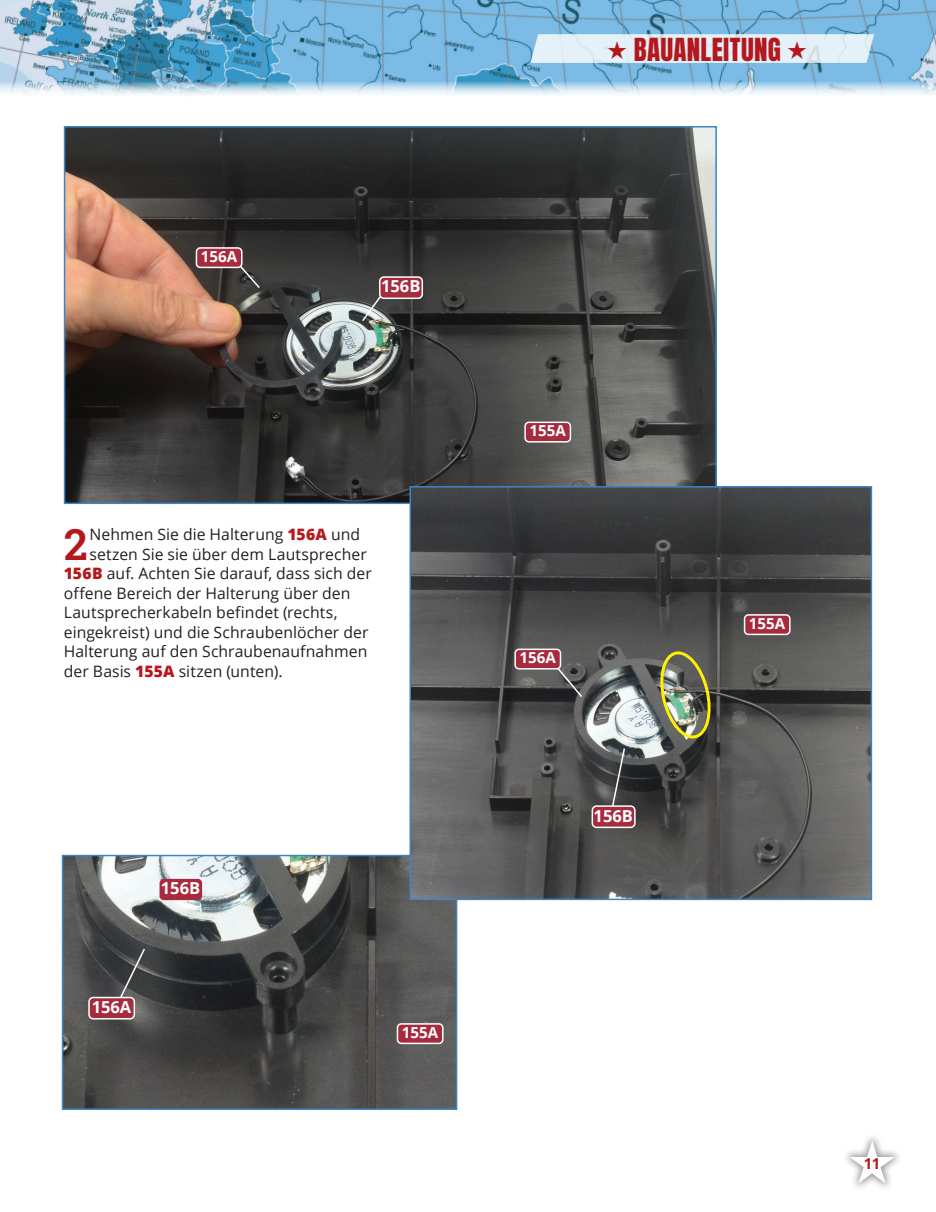
<style>
.page{position:relative;width:936px;height:1212px;background:#fff}
.page>*{position:absolute;margin:0;border:0;box-sizing:border-box;transform-origin:0 0}
.t1{font:600 43.2px "Roboto Slab";color:#b4181d}
.t2{font:27px "Anton";letter-spacing:.01em;color:#b4181d}
.t3{font:700 16.5px "Open Sans";color:#fff}
.t4{font:15.75px "Open Sans";letter-spacing:.005em;color:#231f20}
.t5{font:700 15.15px "Open Sans";color:#fff}
.t6{font:700 15px "Open Sans";color:#b4181d}
.s1{font-weight:800;color:#b4181d}
.s2{color:#fff}
</style>
<div class="page">
<div style="left:841px;top:1132px;width:61px;height:60px;background:#231f20;opacity:.5"></div>
<img style="left:0;top:0;width:935px;height:95px">
<img style="left:65px;top:858px;width:389px;height:249px">
<div style="left:62px;top:855px;width:395px;height:255px;border:2px solid #3e85c5"></div>
<img style="left:67px;top:129px;width:646px;height:372px">
<div style="left:64px;top:126px;width:652px;height:378px;border:2px solid #3e85c5"></div>
<img style="left:412px;top:489px;width:457px;height:408px">
<div style="left:409px;top:486px;width:463px;height:414px;border:2px solid #3e85c5"></div>
<img style="left:658px;top:650px;width:54px;height:89px">
<svg style="left:360px;top:286px;width:29px;height:37px"></svg>
<div style="left:525px;top:422px;width:45px;height:20px;background:#a62b3e;border-radius:4px"></div>
<div style="left:524px;top:422px;width:47px;height:20px;border:2px solid #fff;border-radius:4px"></div>
<div style="left:744px;top:615px;width:45px;height:19px;background:#a62b3e;border-radius:4px"></div>
<div style="left:743px;top:614px;width:47px;height:21px;border:2px solid #fff;border-radius:4px"></div>
<div style="left:159px;top:879px;width:43px;height:21px;background:#a62b3e;border-radius:4px"></div>
<div style="left:397px;top:1024px;width:46px;height:19px;background:#a62b3e;border-radius:4px"></div>
<div style="left:396px;top:1023px;width:47px;height:21px;border:2px solid #fff;border-radius:4px"></div>
<svg style="left:236px;top:262px;width:25px;height:28px"></svg>
<svg style="left:552px;top:662px;width:31px;height:37px"></svg>
<svg style="left:117px;top:947px;width:29px;height:56px;background:#4e4f51"></svg>
<svg style="left:610px;top:747px;width:16px;height:58px"></svg>
<div style="left:592px;top:806px;width:42px;height:21px;background:#a62b3e;border-radius:4px"></div>
<div style="left:591px;top:805px;width:44px;height:23px;border:2px solid #fff;border-radius:4px"></div>
<div style="left:515px;top:649px;width:45px;height:20px;background:#a62b3e;border-radius:4px"></div>
<div style="left:514px;top:648px;width:47px;height:21px;border:2px solid #fff;border-radius:4px"></div>
<div style="left:196px;top:248px;width:46px;height:19px;background:#a62b3e;border-radius:4px"></div>
<div style="left:196px;top:247px;width:46px;height:21px;border:2px solid #fff;border-radius:4px"></div>
<div style="left:380px;top:277px;width:42px;height:21px;background:#a62b3e;border-radius:4px"></div>
<div style="left:379px;top:276px;width:44px;height:23px;border:2px solid #fff;border-radius:4px"></div>
<div style="left:89px;top:997px;width:45px;height:22px;background:#a62b3e;border-radius:4px"></div>
<div style="left:88px;top:997px;width:47px;height:22px;border:2px solid #fff;border-radius:4px"></div>
<svg style="left:530px;top:34px;width:344px;height:29px;background:#dfedf6"></svg>
<p class="t5" style="left:201px;top:246px;width:38px">156A</p>
<p class="t3" style="left:381px;top:275px;width:41px">156B</p>
<h1 class="t1" style="left:64px;top:515px;width:25px">2</h1>
<p class="t4" style="left:89px;top:524px;width:272px">Nehmen Sie die Halterung <span class="s1">156A</span> und</p>
<p class="t4" style="left:89px;top:543px;width:279px">setzen Sie sie über dem Lautsprecher</p>
<p class="t4" style="left:64px;top:563px;width:309px"><span class="s1">156B</span> auf. Achten Sie darauf, dass sich der</p>
<p class="t4" style="left:64px;top:582px;width:288px">offene Bereich der Halterung über den</p>
<p class="t4" style="left:64px;top:602px;width:275px">Lautsprecherkabeln befindet (rechts,</p>
<p class="t4" style="left:64px;top:621px;width:306px">eingekreist) und die Schraubenlöcher der</p>
<p class="t4" style="left:64px;top:641px;width:305px">Halterung auf den Schraubenaufnahmen</p>
<p class="t4" style="left:64px;top:660px;width:220px">der Basis <span class="s1">155A</span> sitzen (unten).</p>
<p class="t3" style="left:161px;top:877px;width:41px">156B</p>
<p class="t3" style="left:92px;top:995px;width:41px">156A</p>
<p class="t5" style="left:402px;top:1022px;width:38px">155A</p>
<h2 class="t2" style="left:607px;top:35px;width:201px">• BAUANLEITUNG •</h2>
<p class="t5" style="left:529px;top:420px;width:38px">155A</p>
<p class="t5" style="left:519px;top:647px;width:38px">156A</p>
<p class="t3" style="left:593px;top:804px;width:41px">156B</p>
<p class="t5" style="left:748px;top:613px;width:38px">155A</p>
<p class="t6" style="left:847px;top:1153px;width:50px"><span class="s2">•</span>1 1</p>
</div>
